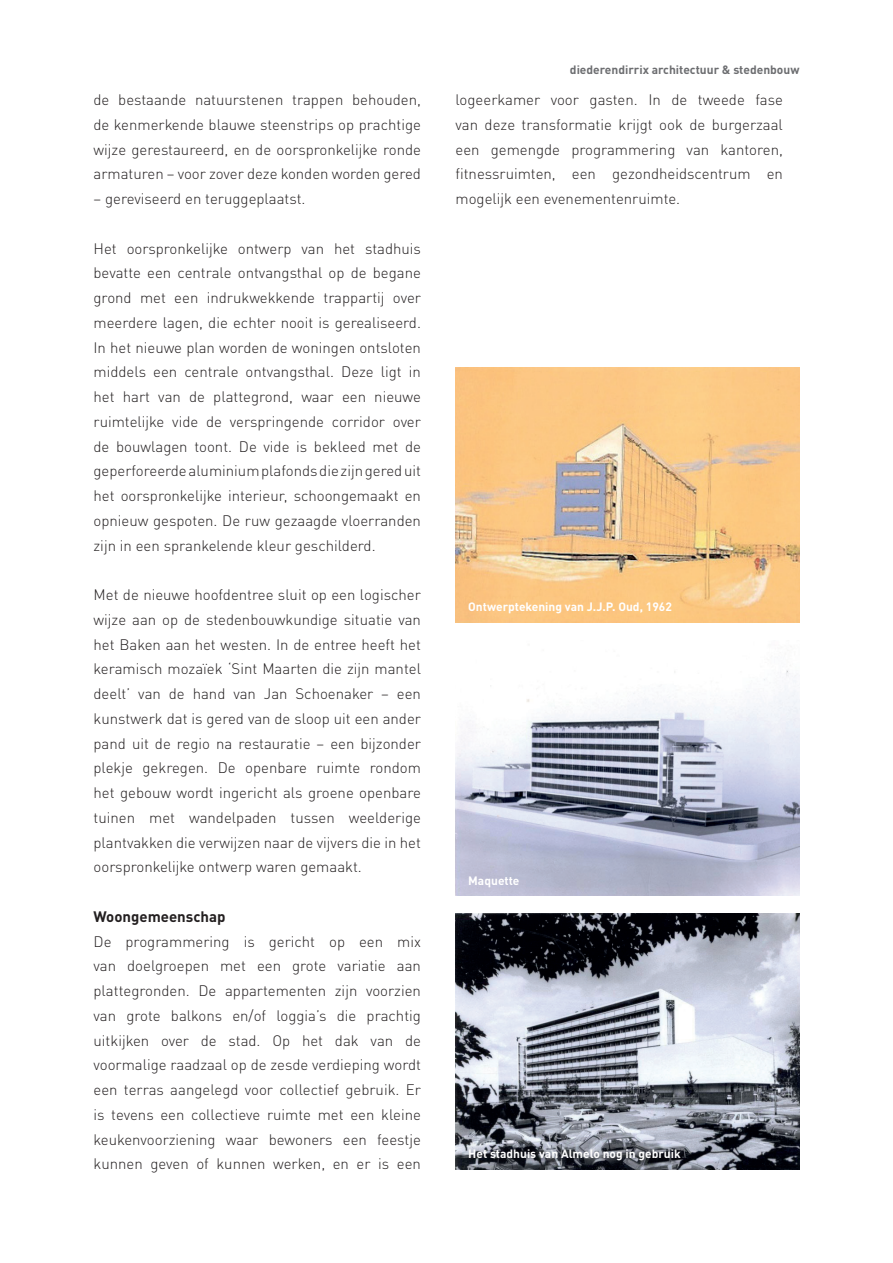
<style>
.page{position:relative;width:893px;height:1263px;background:#fff}
.page>*{position:absolute;margin:0;border:0;box-sizing:border-box;transform-origin:0 0}
.t1{font:300 15px/24.8px "DIN Pro";color:#231f20;text-align:justify}
.t2{font:700 15px "DIN Pro";color:#231f20}
.t3{font:700 12px "DIN Pro";color:#fff}
.t4{font:700 12px "DIN Pro";color:#6c6d70}
</style>
<div class="page">
<img style="left:455px;top:367px;width:344px;height:255px">
<img style="left:455px;top:670px;width:344px;height:226px">
<img style="left:455px;top:914px;width:344px;height:255px">
<div style="left:460px;top:1141px;width:229px;height:29px;background:#231f20;opacity:.75"></div>
<p class="t1" style="left:94px;top:86px;width:329px">de bestaande natuurstenen trappen behouden, de kenmerkende blauwe steenstrips op prachtige wijze gerestaureerd, en de oorspronkelijke ronde armaturen – voor zover deze konden worden gered</p>
<p class="t1" style="left:94px;top:185px;width:213px">– gereviseerd en teruggeplaatst.</p>
<p class="t1" style="left:94px;top:234px;width:329px">Het oorspronkelijke ontwerp van het stadhuis bevatte een centrale ontvangsthal op de begane grond met een indrukwekkende trappartij over meerdere lagen, die echter nooit is gerealiseerd.<br>In het nieuwe plan worden de woningen ontsloten middels een centrale ontvangsthal. Deze ligt in het hart van de plattegrond, waar een nieuwe ruimtelijke vide de verspringende corridor over de bouwlagen toont. De vide is bekleed met de geperforeerde aluminium plafonds die zijn gered uit het oorspronkelijke interieur, schoongemaakt en opnieuw gespoten. De ruw gezaagde vloerranden zijn in een sprankelende kleur geschilderd.</p>
<p class="t1" style="left:94px;top:581px;width:329px">Met de nieuwe hoofdentree sluit op een logischer wijze aan op de stedenbouwkundige situatie van het Baken aan het westen. In de entree heeft het keramisch mozaïek ‘Sint Maarten die zijn mantel deelt’ van de hand van Jan Schoenaker – een kunstwerk dat is gered van de sloop uit een ander pand uit de regio na restauratie – een bijzonder plekje gekregen. De openbare ruimte rondom het gebouw wordt ingericht als groene openbare tuinen met wandelpaden tussen weelderige plantvakken die verwijzen naar de vijvers die in het oorspronkelijke ontwerp waren gemaakt.</p>
<p class="t2" style="left:94px;top:904px;width:134px">Woongemeenschap</p>
<p class="t1" style="left:94px;top:927px;width:329px">De programmering is gericht op een mix van doelgroepen met een grote variatie aan plattegronden. De appartementen zijn voorzien van grote balkons en/of loggia’s die prachtig uitkijken over de stad. Op het dak van de voormalige raadzaal op de zesde verdieping wordt een terras aangelegd voor collectief gebruik. Er is tevens een collectieve ruimte met een kleine keukenvoorziening waar bewoners een feestje kunnen geven of kunnen werken, en er is een</p>
<p class="t4" style="left:570px;top:59px;width:231px">diederendirrix architectuur &amp; stedenbouw</p>
<p class="t1" style="left:455px;top:86px;width:329px">logeerkamer voor gasten. In de tweede fase van deze transformatie krijgt ook de burgerzaal een gemengde programmering van kantoren, fitnessruimten, een gezondheidscentrum en mogelijk een evenementenruimte.</p>
<p class="t3" style="left:468px;top:597px;width:205px">Ontwerptekening van J.J.P. Oud, 1962</p>
<p class="t3" style="left:468px;top:870px;width:53px">Maquette</p>
<p class="t3" style="left:468px;top:1144px;width:214px">Het stadhuis van Almelo nog in gebruik</p>
</div>
